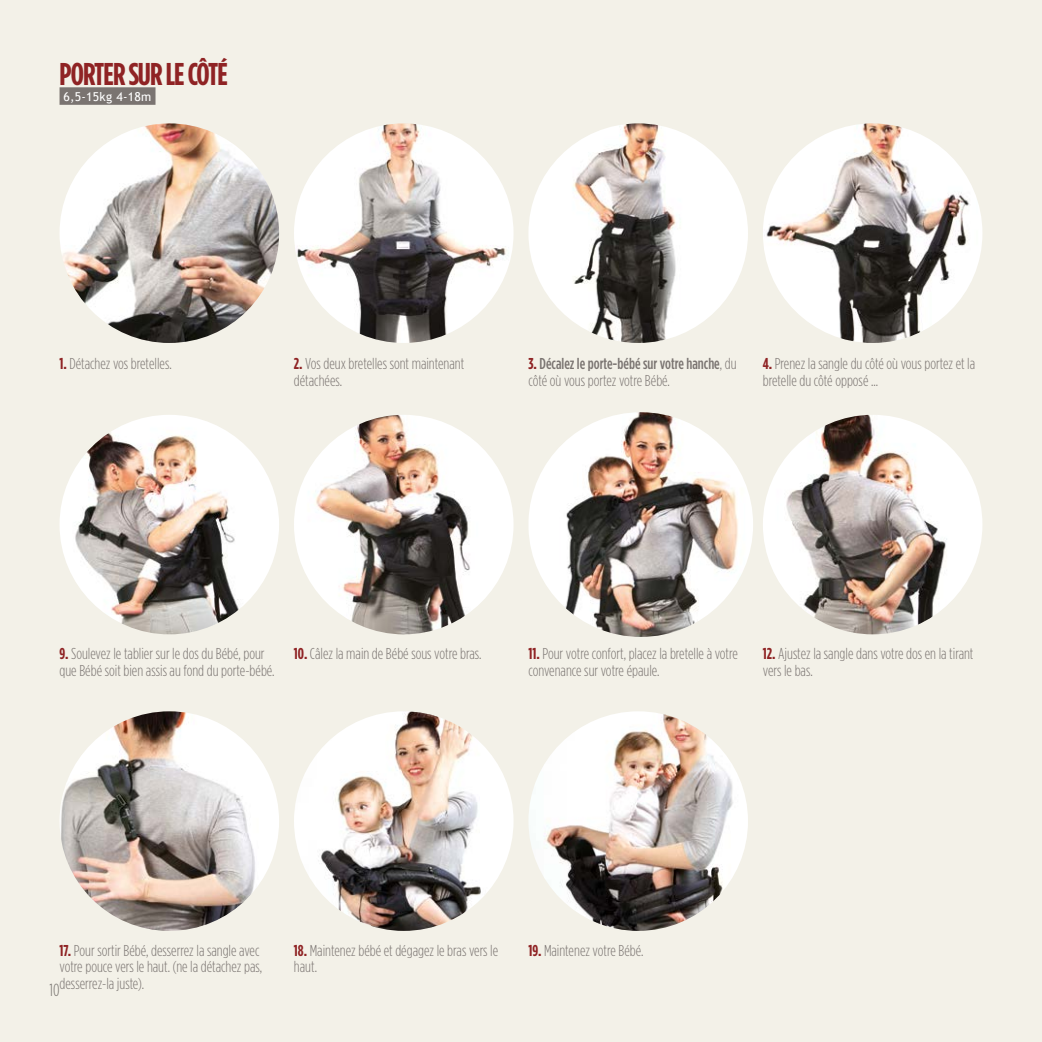
<style>
.page{position:relative;width:1042px;height:1042px;background:#f3f1e8}
.page>*{position:absolute;margin:0;border:0;box-sizing:border-box;transform-origin:0 0}
.t1{font:700 31.5px "Gotham Condensed";letter-spacing:-.03em;color:#8f2324}
.t2{font:300 17.5px "Gotham Condensed";color:#787470}
.t3{font:300 15.75px/16.6px "Gotham Condensed";color:#7a7471}
.t4{font:500 15.75px/16.6px "Gotham Condensed";color:#7a7471}
.t5{font:12.25px "Trebuchet MS";letter-spacing:.02em;color:#fff}
.s1{font-weight:700;color:#8f2324}
.s2{font-weight:300}
</style>
<div class="page">
<div style="left:60px;top:87px;width:95px;height:18px;background:#7a7471"></div>
<img style="left:763px;top:415px;width:219px;height:219px;border-radius:110px">
<img style="left:294px;top:415px;width:219px;height:219px;border-radius:110px">
<img style="left:294px;top:711px;width:219px;height:220px;border-radius:110px">
<img style="left:60px;top:123px;width:219px;height:220px;border-radius:110px">
<img style="left:528px;top:123px;width:220px;height:220px;border-radius:110px">
<img style="left:528px;top:412px;width:225px;height:225px;border-radius:111px">
<img style="left:528px;top:711px;width:220px;height:220px;border-radius:110px">
<img style="left:60px;top:415px;width:219px;height:219px;border-radius:110px">
<img style="left:60px;top:711px;width:219px;height:220px;border-radius:110px">
<img style="left:294px;top:123px;width:219px;height:220px;border-radius:110px">
<img style="left:763px;top:123px;width:219px;height:220px;border-radius:110px">
<h1 class="t1" style="left:60px;top:55px;width:170px">PORTER SUR LE CÔTÉ</h1>
<p class="t5" style="left:63px;top:90px;width:89px">6,5-15kg 4-18m</p>
<p class="t3" style="left:60px;top:355px;width:114px"><span class="s1">1.</span> Détachez vos bretelles.</p>
<p class="t3" style="left:294px;top:355px;width:172px"><span class="s1">2.</span> Vos deux bretelles sont maintenant détachées.</p>
<p class="t4" style="left:528px;top:355px;width:210px"><span class="s1">3.</span> Décalez le porte-bébé sur votre hanche<span class="s2">, du côté où vous portez votre Bébé.</span></p>
<p class="t3" style="left:763px;top:355px;width:214px"><span class="s1">4.</span> Prenez la sangle du côté où vous portez et la bretelle du côté opposé ...</p>
<p class="t3" style="left:60px;top:645px;width:217px"><span class="s1">9.</span> Soulevez le tablier sur le dos du Bébé, pour que Bébé soit bien assis au fond du porte-bébé.</p>
<p class="t3" style="left:294px;top:645px;width:189px"><span class="s1">10.</span> Câlez la main de Bébé sous votre bras.</p>
<p class="t3" style="left:528px;top:645px;width:211px"><span class="s1">11.</span> Pour votre confort, placez la bretelle à votre convenance sur votre épaule.</p>
<p class="t3" style="left:763px;top:645px;width:212px"><span class="s1">12.</span> Ajustez la sangle dans votre dos en la tirant vers le bas.</p>
<p class="t3" style="left:60px;top:941px;width:204px"><span class="s1">17.</span> Pour sortir Bébé, desserrez la sangle avec votre pouce vers le haut. (ne la détachez pas, desserrez-la juste).</p>
<p class="t2" style="left:49px;top:980px;width:12px">10</p>
<p class="t3" style="left:294px;top:941px;width:206px"><span class="s1">18.</span> Maintenez bébé et dégagez le bras vers le haut.</p>
<p class="t3" style="left:528px;top:941px;width:117px"><span class="s1">19.</span> Maintenez votre Bébé.</p>
</div>
